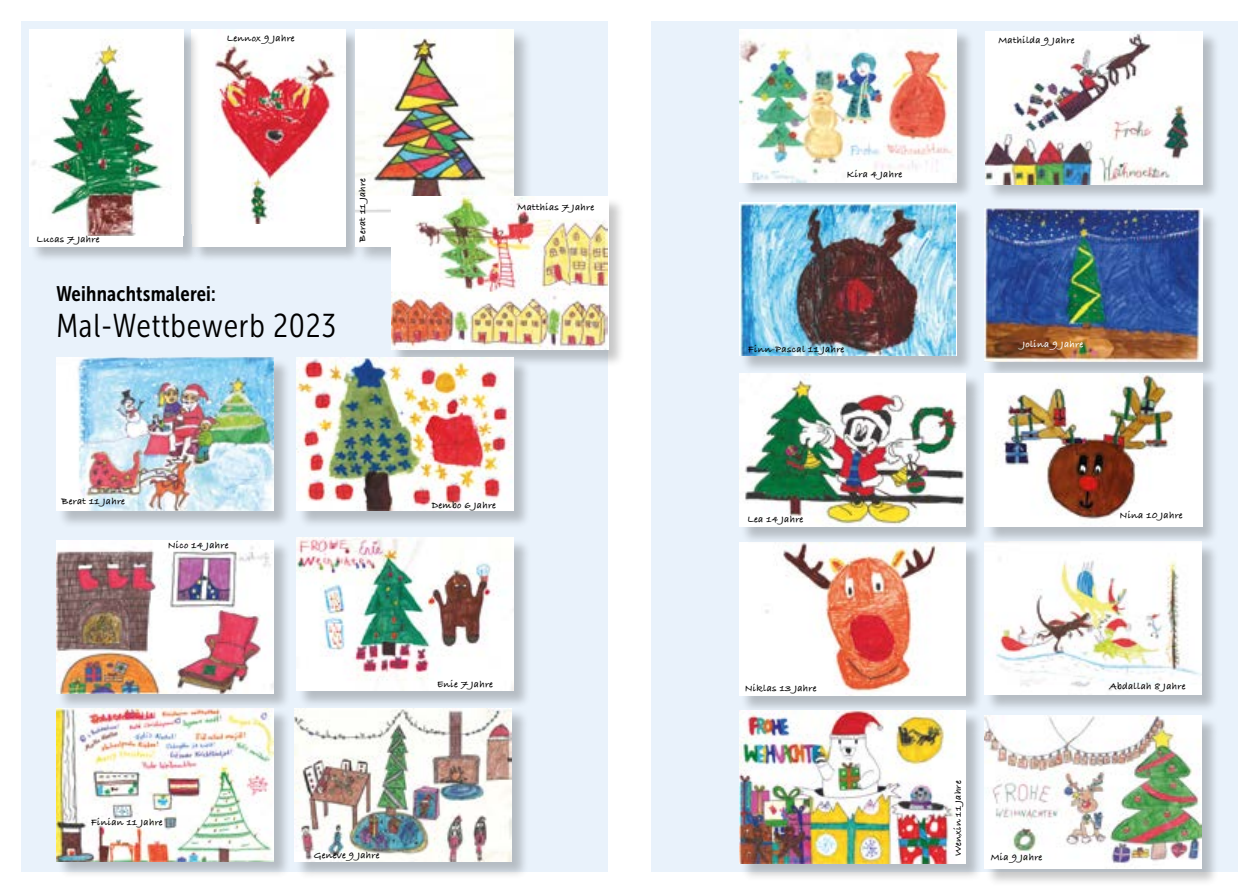
<style>
.page{position:relative;width:1259px;height:893px;background:#fff}
.page>*{position:absolute;margin:0;border:0;box-sizing:border-box;transform-origin:0 0}
.t1{font:33px "Museo Sans Cond 300";letter-spacing:.025em;color:#000}
.t2{font:21px "Museo Sans Cond 700";letter-spacing:.01em;color:#000}
.t3{font:700 10.2px "Bradley Hand ITCTT";letter-spacing:.025em;color:#000}
.t4{font:700 10.2px "Bradley Hand ITCTT";letter-spacing:.025em;color:#fff}
</style>
<div class="page">
<div style="left:21px;top:21px;width:587px;height:851px;background:#e9f2fb"></div>
<div style="left:651px;top:21px;width:586px;height:851px;background:#e9f2fb"></div>
<div style="left:193px;top:30px;width:170px;height:233px;background:#000;opacity:.22"></div>
<div style="left:192px;top:29px;width:153px;height:217px;background:#fff"></div>
<img style="left:214px;top:44px;width:122px;height:179px">
<div style="left:986px;top:543px;width:232px;height:169px;background:#000;opacity:.22"></div>
<img style="left:985px;top:542px;width:216px;height:153px">
<div style="left:31px;top:30px;width:170px;height:233px;background:#000;opacity:.22"></div>
<div style="left:30px;top:29px;width:153px;height:217px;background:#fff"></div>
<img style="left:32px;top:39px;width:132px;height:197px">
<div style="left:986px;top:210px;width:232px;height:169px;background:#000;opacity:.22"></div>
<img style="left:985px;top:209px;width:217px;height:153px">
<div style="left:987px;top:32px;width:232px;height:170px;background:#000;opacity:.22"></div>
<img style="left:985px;top:31px;width:217px;height:153px">
<div style="left:741px;top:544px;width:241px;height:169px;background:#000;opacity:.22"></div>
<div style="left:739px;top:542px;width:227px;height:154px;background:#fff"></div>
<img style="left:765px;top:544px;width:174px;height:152px">
<div style="left:986px;top:375px;width:232px;height:169px;background:#000;opacity:.22"></div>
<img style="left:985px;top:373px;width:217px;height:154px">
<div style="left:986px;top:717px;width:232px;height:169px;background:#000;opacity:.22"></div>
<img style="left:985px;top:716px;width:216px;height:153px">
<div style="left:355px;top:29px;width:177px;height:237px;background:#000;opacity:.22"></div>
<div style="left:355px;top:29px;width:158px;height:217px;background:#fff"></div>
<img style="left:355px;top:38px;width:158px;height:175px">
<div style="left:58px;top:359px;width:232px;height:169px;background:#000;opacity:.22"></div>
<img style="left:57px;top:357px;width:217px;height:154px">
<div style="left:741px;top:30px;width:232px;height:170px;background:#000;opacity:.22"></div>
<img style="left:740px;top:29px;width:216px;height:153px">
<div style="left:741px;top:375px;width:241px;height:169px;background:#000;opacity:.22"></div>
<img style="left:740px;top:374px;width:226px;height:153px">
<div style="left:392px;top:198px;width:233px;height:169px;background:#000;opacity:.22"></div>
<img style="left:391px;top:196px;width:217px;height:154px">
<div style="left:741px;top:711px;width:241px;height:170px;background:#000;opacity:.22"></div>
<div style="left:740px;top:710px;width:226px;height:153px;background:#fff"></div>
<img style="left:740px;top:710px;width:215px;height:153px">
<div style="left:296px;top:709px;width:232px;height:170px;background:#000;opacity:.22"></div>
<img style="left:294px;top:708px;width:217px;height:153px">
<div style="left:741px;top:204px;width:232px;height:169px;background:#000;opacity:.22"></div>
<svg style="left:740px;top:203px;width:217px;height:153px"></svg>
<img style="left:741px;top:203px;width:214px;height:152px">
<div style="left:298px;top:359px;width:233px;height:169px;background:#000;opacity:.22"></div>
<img style="left:297px;top:357px;width:217px;height:154px">
<div style="left:298px;top:539px;width:233px;height:169px;background:#000;opacity:.22"></div>
<img style="left:297px;top:537px;width:217px;height:154px">
<div style="left:58px;top:709px;width:232px;height:170px;background:#000;opacity:.22"></div>
<img style="left:56px;top:708px;width:217px;height:153px">
<div style="left:58px;top:541px;width:232px;height:170px;background:#000;opacity:.22"></div>
<img style="left:56px;top:540px;width:217px;height:153px">
<p class="t3" style="left:227px;top:30px;width:69px">Lennox 9 Jahre</p>
<p class="t3" style="left:37px;top:231px;width:64px">Lucas 7 Jahre</p>
<h2 class="t2" style="left:56px;top:282px;width:161px">Weihnachtsmalerei:</h2>
<h1 class="t1" style="left:56px;top:308px;width:281px">Mal-Wettbewerb 2023</h1>
<p class="t3" style="left:354px;top:242px;width:65px;rotate:-90deg">Berat 11 Jahre</p>
<p class="t3" style="left:517px;top:199px;width:78px">Matthias 7 Jahre</p>
<p class="t3" style="left:62px;top:493px;width:65px">Berat 11 Jahre</p>
<p class="t3" style="left:168px;top:537px;width:62px">Nico 14 Jahre</p>
<p class="t3" style="left:91px;top:814px;width:73px">Finian 11 Jahre</p>
<p class="t3" style="left:432px;top:497px;width:66px">Dembo 6 Jahre</p>
<p class="t3" style="left:437px;top:676px;width:58px">Enie 7 Jahre</p>
<p class="t3" style="left:314px;top:847px;width:67px">Geneve 9 Jahre</p>
<p class="t3" style="left:847px;top:167px;width:57px">Kira 4 Jahre</p>
<p class="t3" style="left:998px;top:32px;width:78px">Mathilda 9 Jahre</p>
<p class="t3" style="left:748px;top:342px;width:98px">Finn-Pascal 11 Jahre</p>
<p class="t4" style="left:1022px;top:337px;width:62px">Jolina 9 Jahre</p>
<p class="t3" style="left:747px;top:512px;width:58px">Lea 14 Jahre</p>
<p class="t3" style="left:1119px;top:507px;width:65px">Nina 10 Jahre</p>
<p class="t3" style="left:745px;top:681px;width:73px">Niklas 13 Jahre</p>
<p class="t3" style="left:1109px;top:679px;width:78px">Abdallah 8 Jahre</p>
<p class="t3" style="left:950px;top:856px;width:77px;rotate:-90deg">Wenxin 11 Jahre</p>
<p class="t3" style="left:991px;top:850px;width:53px">Mia 9 Jahre</p>
</div>
